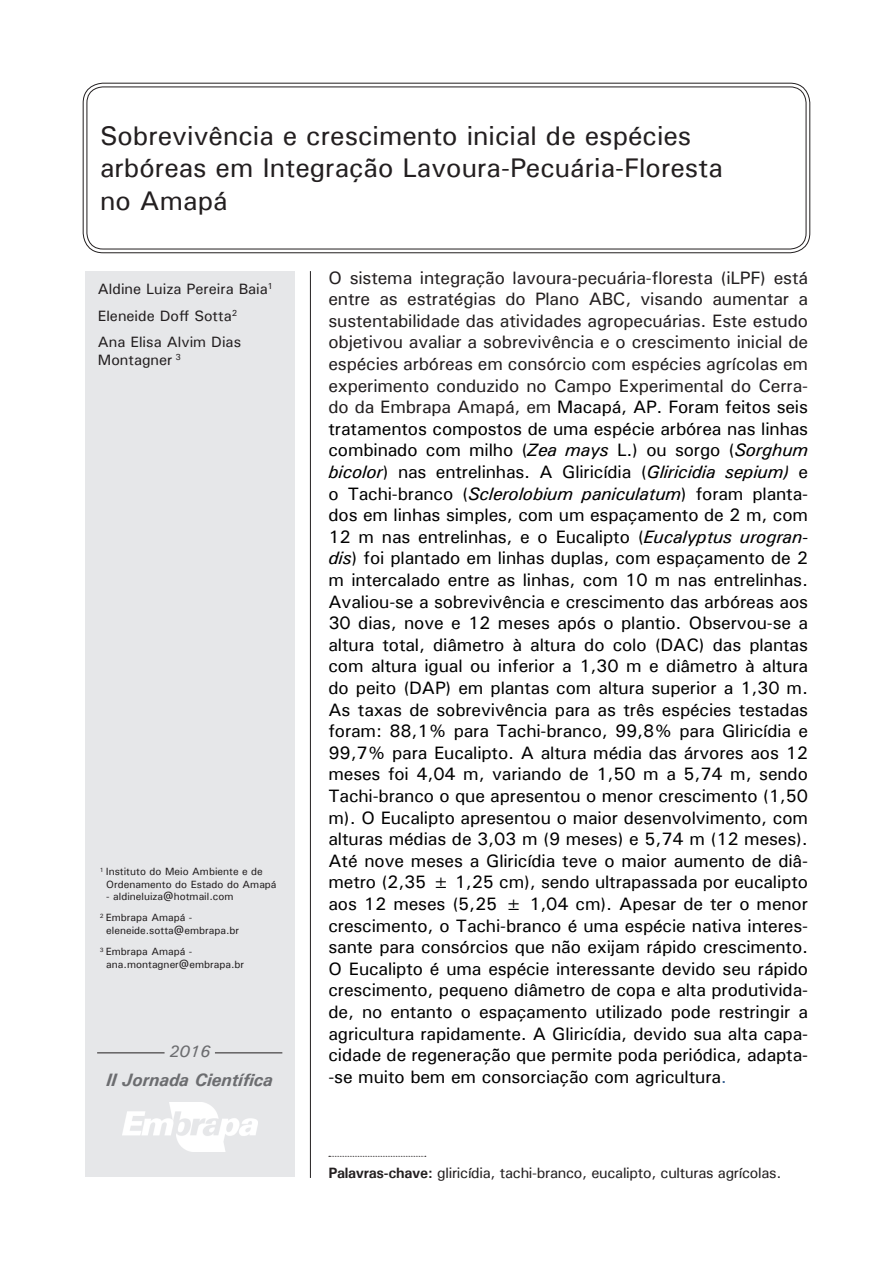
<style>
.page{position:relative;width:893px;height:1263px;background:#fff}
.page>*{position:absolute;margin:0;border:0;box-sizing:border-box;transform-origin:0 0}
.t1{font:500 27px/32.4px "Univers";color:#231f20}
.t2{font:500 18px/21.6px "Univers";letter-spacing:-.01em;color:#000;text-align:justify}
.t3{font:italic 700 18px "Univers";color:#6c6d70}
.t4{font:italic 500 16.5px "Univers";color:#6c6d70}
.t5{font:500 15px/26.5px "Univers";color:#231f20}
.t6{font:500 15px "Univers";letter-spacing:-.02em;color:#231f20}
.t7{font:500 10.5px/21.1px "Univers";color:#231f20}
.s1{color:#231f20}
.s2{font-style:italic}
.s3{color:#365f91}
.s4{font-weight:700}
</style>
<div class="page">
<hr style="left:310px;top:271px;width:1px;height:907px;background:#231f20">
<div style="left:85px;top:1035px;width:209px;height:142px;background:#e6e7e9"></div>
<img style="left:122px;top:1102px;width:135px;height:49px">
<hr style="left:97px;top:1052px;width:68px;height:1px;background:#231f20">
<hr style="left:215px;top:1052px;width:67px;height:1px;background:#231f20">
<div style="left:83px;top:83px;width:727px;height:170px;border:1px solid #231f20;border-radius:20px"></div>
<div style="left:87px;top:87px;width:719px;height:162px;border:1px solid #231f20;border-radius:16px"></div>
<div style="left:85px;top:271px;width:209px;height:479px;background:#e6e7e9"></div>
<svg style="left:329px;top:1156px;width:97px;height:1px"></svg>
<div style="left:85px;top:750px;width:209px;height:285px;background:#e6e7e9"></div>
<h1 class="t1" style="left:100px;top:119px;width:624px">Sobrevivência e crescimento inicial de espécies arbóreas em Integração Lavoura-Pecuária-Floresta no Amapá</h1>
<p class="t5" style="left:98px;top:275px;width:177px">Aldine Luiza Pereira Baia<sup>1<br></sup>Eleneide Doff Sotta<sup>2<br></sup>Ana Elisa Alvim Dias</p>
<p class="t5" style="left:98px;top:346px;width:85px">Montagner <sup>3</sup></p>
<p class="t7" style="left:106px;top:865px;width:172px;line-height:12.6px;text-indent:-6px"><sup>1</sup> Instituto do Meio Ambiente e de<br>Ordenamento do Estado do Amapá</p>
<p class="t7" style="left:100px;top:886px;width:135px;text-indent:6px">- aldineluiza@hotmail.com<br><sup>2</sup> Embrapa Amapá -</p>
<p class="t7" style="left:100px;top:920px;width:141px;text-indent:6px">eleneide.sotta@embrapa.br<br><sup>3</sup> Embrapa Amapá -</p>
<p class="t7" style="left:106px;top:953px;width:139px">ana.montagner@embrapa.br</p>
<p class="t4" style="left:169px;top:1041px;width:43px">2016</p>
<p class="t3" style="left:107px;top:1068px;width:168px">II Jornada Científica</p>
<p class="t2" style="left:328px;top:266px;width:481px"><span class="s1">O sistema integração lavoura-pecuária-floresta (iLPF) está entre as estratégias do Plano ABC, visando aumentar a sustentabilidade das atividades agropecuárias. Este estudo objetivou avaliar a sobrevivência e o crescimento inicial de espécies arbóreas em consórcio com espécies agrícolas em experimento conduzido no Campo Experimental do Cerra&shy;do da Embrapa Amapá, em</span> Macapá, AP. Foram feitos seis tratamentos compostos de uma espécie arbórea nas linhas combinado com milho (<span class="s2">Zea mays</span> L.) ou sorgo (<span class="s2">Sorghum bicolor</span>) nas entrelinhas. A Gliricídia (<span class="s2">Gliricidia sepium)</span> e o Tachi-branco (<span class="s2">Sclerolobium paniculatum</span>) foram planta&shy;dos em linhas simples, com um espaçamento de 2 m, com 12 m nas entrelinhas, e o Eucalipto (<span class="s2">Eucalyptus urogran&shy;dis</span>) foi plantado em linhas duplas, com espaçamento de 2 m intercalado entre as linhas, com 10 m nas entrelinhas.<br>Avaliou-se a sobrevivência e crescimento das arbóreas aos 30 dias, nove e 12 meses após o plantio. Observou-se a altura total, diâmetro à altura do colo (DAC) das plantas com altura igual ou inferior a 1,30 m e diâmetro à altura do peito (DAP) em plantas com altura superior a 1,30 m.<br>As taxas de sobrevivência para as três espécies testadas foram: 88,1% para Tachi-branco, 99,8% para Gliricídia e 99,7% para Eucalipto. A altura média das árvores aos 12 meses foi 4,04 m, variando de 1,50 m a 5,74 m, sendo Tachi-branco o que apresentou o menor crescimento (1,50 m). O Eucalipto apresentou o maior desenvolvimento, com alturas médias de 3,03 m (9 meses) e 5,74 m (12 meses).<br>Até nove meses a Gliricídia teve o maior aumento de diâ&shy;metro (2,35 ± 1,25 cm), sendo ultrapassada por eucalipto aos 12 meses (5,25 ± 1,04 cm). Apesar de ter o menor crescimento, o Tachi-branco é uma espécie nativa interes&shy;sante para consórcios que não exijam rápido crescimento.<br>O Eucalipto é uma espécie interessante devido seu rápido crescimento, pequeno diâmetro de copa e alta produtivida&shy;de, no entanto o espaçamento utilizado pode restringir a agricultura rapidamente. A Gliricídia, devido sua alta capa&shy;cidade de regeneração que permite poda periódica, adapta--se muito bem em consorciação com agricultura<span class="s3">.</span></p>
<p class="t6" style="left:328px;top:1163px;width:454px"><span class="s4">Palavras-chave:</span> gliricídia, tachi-branco, eucalipto, culturas agrícolas.</p>
</div>
